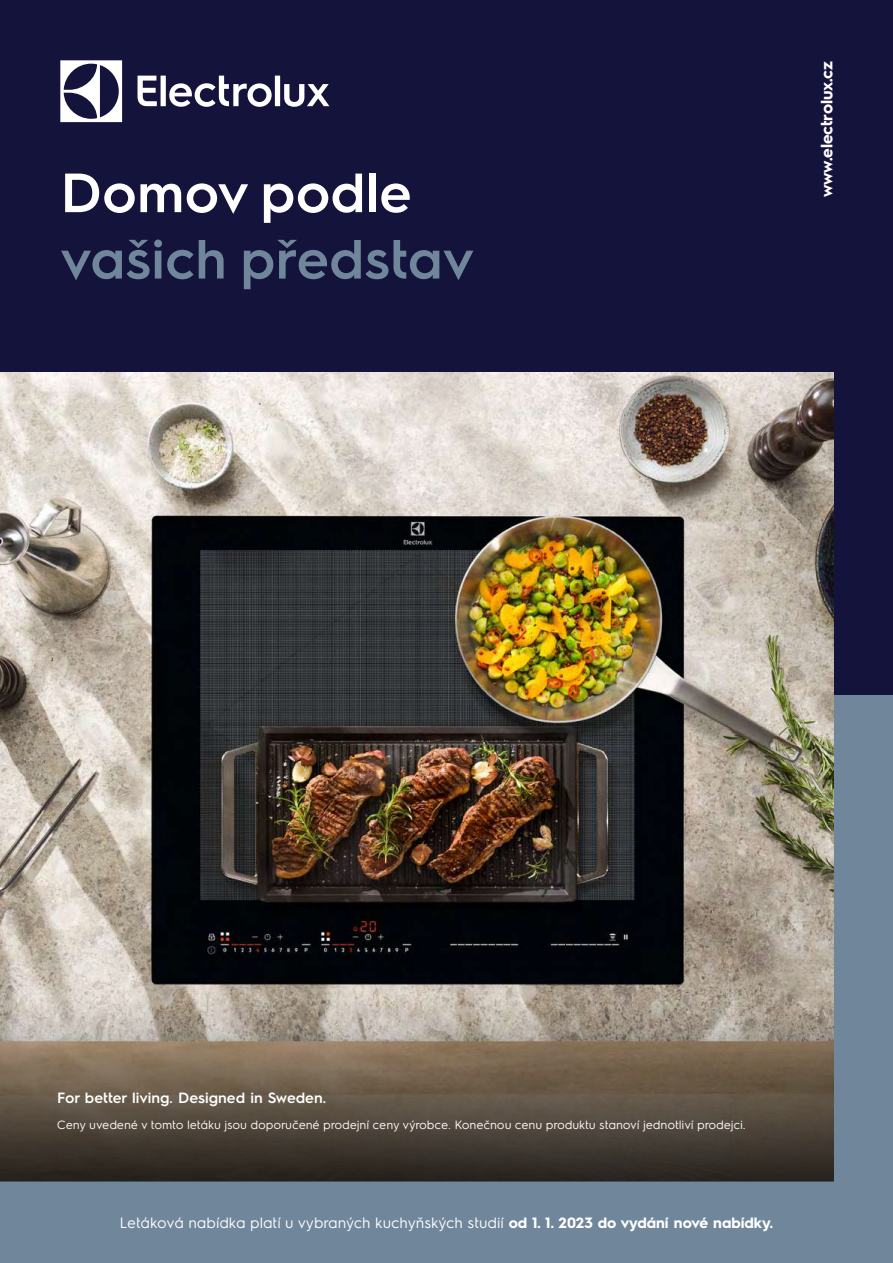
<style>
.page{position:relative;width:893px;height:1263px;background:#fff}
.page>*{position:absolute;margin:0;border:0;box-sizing:border-box;transform-origin:0 0}
.t1{font:600 55.35px "Electrolux Sans";color:#6f869b}
.t2{font:600 55.35px "Electrolux Sans";color:#fff}
.t3{font:700 16.5px "Electrolux Sans";color:#fff}
.t4{font:15px "Electrolux Sans";color:#fff}
.t5{font:600 14.85px "Electrolux Sans";color:#fff}
.t6{font:12px "Electrolux Sans";color:#fff}
.s1{font-weight:700}
</style>
<div class="page">
<div style="left:0;top:0;width:893px;height:1258px;background:#14133b"></div>
<div style="left:0;top:695px;width:893px;height:568px;background:#6f869b"></div>
<img style="left:0;top:372px;width:833px;height:627px">
<svg style="left:0;top:999px;width:833px;height:182px;background:#6e6355"></svg>
<svg style="left:60px;top:60px;width:62px;height:62px"></svg>
<svg style="left:138px;top:76px;width:191px;height:31px"></svg>
<h1 class="t2" style="left:60px;top:154px;width:353px">Domov podle</h1>
<h1 class="t1" style="left:60px;top:220px;width:415px">vašich představ</h1>
<h2 class="t3" style="left:815px;top:197px;width:138px;rotate:-90deg">www.electrolux.cz</h2>
<p class="t5" style="left:57px;top:1087px;width:271px">For better living. Designed in Sweden.</p>
<p class="t6" style="left:57px;top:1116px;width:690px">Ceny uvedené v tomto letáku jsou doporučené prodejní ceny výrobce. Konečnou cenu produktu stanoví jednotliví prodejci.</p>
<p class="t4" style="left:120px;top:1212px;width:655px">Letáková nabídka platí u vybraných kuchyňských studií <span class="s1">od 1. 1. 2023 do vydání nové nabídky.</span></p>
</div>
